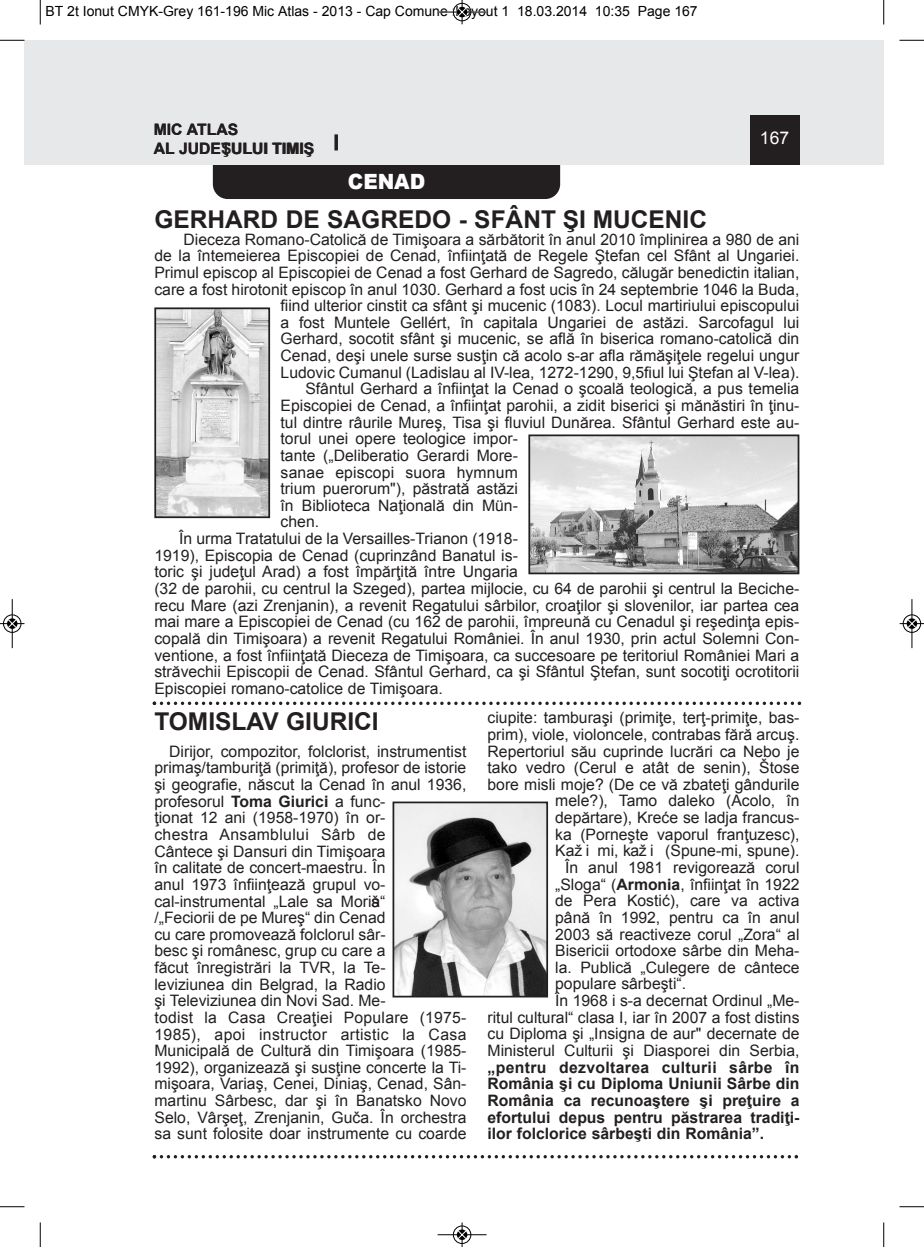
<style>
.page{position:relative;width:924px;height:1247px;background:#fff}
.page>*{position:absolute;margin:0;border:0;box-sizing:border-box;transform-origin:0 0}
.t1{font:700 24.5px "Arial";color:#231f20}
.t2{font:900 21px "Arial";color:#fff;scale:.95 1}
.t3{font:17.5px "Arial";color:#fff}
.t4{font:15.75px/16.6px "Arial";color:#231f20}
.t5{font:700 15.75px/16.6px "Arial";color:#231f20}
.t6{font:14px "Arial";color:#000}
.s1{font-weight:700}
</style>
<div class="page">
<div style="left:213px;top:136px;width:347px;height:63px;background:#231f20;border-radius:15px"></div>
<div style="left:40px;top:40px;width:844px;height:124px;background:#e7e8e9"></div>
<div style="left:750px;top:115px;width:49px;height:49px;background:#231f20"></div>
<div style="left:24px;top:40px;width:16px;height:124px;background:#e7e8e9"></div>
<svg style="left:334px;top:134px;width:4px;height:16px"></svg>
<img style="left:157px;top:310px;width:110px;height:205px">
<div style="left:154px;top:307px;width:116px;height:211px;border:2px solid #231f20"></div>
<svg style="left:153px;top:701px;width:648px;height:4px"></svg>
<svg style="left:153px;top:1155px;width:645px;height:3px"></svg>
<img style="left:531px;top:437px;width:265px;height:134px">
<div style="left:528px;top:434px;width:271px;height:140px;border:2px solid #231f20"></div>
<img style="left:395px;top:804px;width:150px;height:190px">
<div style="left:392px;top:801px;width:156px;height:196px;border:2px solid #231f20"></div>
<svg style="left:40px;top:0;width:1px;height:24px"></svg>
<svg style="left:0;top:40px;width:24px;height:1px"></svg>
<svg style="left:883px;top:0;width:1px;height:24px"></svg>
<svg style="left:899px;top:40px;width:25px;height:1px"></svg>
<svg style="left:40px;top:1222px;width:1px;height:24px"></svg>
<svg style="left:0;top:1206px;width:24px;height:1px"></svg>
<svg style="left:883px;top:1222px;width:1px;height:24px"></svg>
<svg style="left:899px;top:1206px;width:25px;height:1px"></svg>
<hr style="left:438px;top:12px;width:48px;height:1px;background:#000">
<div style="left:453px;top:3px;width:18px;height:18px;border:1px solid #000;border-radius:50%"></div>
<svg style="left:458px;top:0;width:8px;height:24px"></svg>
<hr style="left:438px;top:1234px;width:48px;height:1px;background:#000">
<div style="left:453px;top:1225px;width:18px;height:18px;border:1px solid #000;border-radius:50%"></div>
<svg style="left:458px;top:1222px;width:8px;height:24px"></svg>
<div style="left:3px;top:614px;width:19px;height:19px;border:1px solid #fff;border-radius:50%"></div>
<hr style="left:12px;top:599px;width:1px;height:49px;background:#000">
<div style="left:3px;top:614px;width:18px;height:18px;border:1px solid #000;border-radius:50%"></div>
<svg style="left:0;top:619px;width:24px;height:9px"></svg>
<div style="left:902px;top:614px;width:19px;height:19px;border:1px solid #fff;border-radius:50%"></div>
<hr style="left:911px;top:599px;width:1px;height:49px;background:#000">
<div style="left:903px;top:614px;width:18px;height:18px;border:1px solid #000;border-radius:50%"></div>
<svg style="left:900px;top:619px;width:24px;height:9px"></svg>
<p class="t6" style="left:46px;top:3px;width:654px">BT 2t Ionut CMYK-Grey 161-196 Mic Atlas - 2013 - Cap Comune :Layout 1 18.03.2014 10:35 Page 167</p>
<p class="t5" style="left:154px;top:120px;width:162px;line-height:18.9px">MIC ATLAS<br>AL JUDEŢULUI TIMIŞ</p>
<p class="t5" style="left:221px;top:140px;width:12px">Ş</p>
<h2 class="t2" style="left:348px;top:166px;width:83px">CENAD</h2>
<p class="t3" style="left:760px;top:128px;width:31px">167</p>
<h1 class="t1" style="left:154px;top:206px;width:554px">GERHARD DE SAGREDO - SFÂNT ŞI MUCENIC</h1>
<p class="t4" style="left:184px;top:231px;width:617px">Dieceza Romano-Catolică de Timişoara a sărbătorit în anul 2010 împlinirea a 980 de ani</p>
<p class="t4" style="left:154px;top:247px;width:646px">de la întemeierea Episcopiei de Cenad, înfiinţată de Regele Ştefan cel Sfânt al Ungariei.</p>
<p class="t4" style="left:154px;top:264px;width:646px">Primul episcop al Episcopiei de Cenad a fost Gerhard de Sagredo, călugăr benedictin italian,</p>
<p class="t4" style="left:154px;top:281px;width:646px">care a fost hirotonit episcop în anul 1030. Gerhard a fost ucis în 24 septembrie 1046 la Buda,</p>
<p class="t4" style="left:281px;top:297px;width:520px">fiind ulterior cinstit ca sfânt şi mucenic (1083). Locul martiriului episcopului</p>
<p class="t4" style="left:281px;top:314px;width:520px">a fost Muntele Gellért, în capitala Ungariei de astăzi. Sarcofagul lui</p>
<p class="t4" style="left:281px;top:330px;width:520px">Gerhard, socotit sfânt şi mucenic, se află în biserica romano-catolică din</p>
<p class="t4" style="left:281px;top:347px;width:520px">Cenad, deşi unele surse susţin că acolo s-ar afla rămăşiţele regelui ungur</p>
<p class="t4" style="left:281px;top:364px;width:520px">Ludovic Cumanul (Ladislau al IV-lea, 1272-1290, 9,5fiul lui Ştefan al V-lea).</p>
<p class="t4" style="left:305px;top:380px;width:495px">Sfântul Gerhard a înfiinţat la Cenad o şcoală teologică, a pus temelia</p>
<p class="t4" style="left:281px;top:397px;width:520px">Episcopiei de Cenad, a înfiinţat parohii, a zidit biserici şi mănăstiri în ţinu-</p>
<p class="t4" style="left:281px;top:414px;width:520px">tul dintre râurile Mureş, Tisa şi fluviul Dunărea. Sfântul Gerhard este au-</p>
<p class="t4" style="left:281px;top:430px;width:239px">torul unei opere teologice impor-</p>
<p class="t4" style="left:281px;top:447px;width:239px">tante („Deliberatio Gerardi More-</p>
<p class="t4" style="left:281px;top:463px;width:239px">sanae episcopi suora hymnum</p>
<p class="t4" style="left:281px;top:480px;width:239px">trium puerorum"), păstrată astăzi</p>
<p class="t4" style="left:281px;top:497px;width:239px">în Biblioteca Naţională din Mün-</p>
<p class="t4" style="left:281px;top:513px;width:40px">chen.</p>
<p class="t4" style="left:179px;top:530px;width:340px">În urma Tratatului de la Versailles-Trianon (1918-</p>
<p class="t4" style="left:154px;top:547px;width:365px">1919), Episcopia de Cenad (cuprinzând Banatul is-</p>
<p class="t4" style="left:154px;top:563px;width:365px">toric şi judeţul Arad) a fost împărţită între Ungaria</p>
<p class="t4" style="left:154px;top:580px;width:646px">(32 de parohii, cu centrul la Szeged), partea mijlocie, cu 64 de parohii şi centrul la Beciche-</p>
<p class="t4" style="left:154px;top:596px;width:646px">recu Mare (azi Zrenjanin), a revenit Regatului sârbilor, croaţilor şi slovenilor, iar partea cea</p>
<p class="t4" style="left:154px;top:613px;width:646px">mai mare a Episcopiei de Cenad (cu 162 de parohii, împreună cu Cenadul şi reşedinţa epis-</p>
<p class="t4" style="left:154px;top:630px;width:646px">copală din Timişoara) a revenit Regatului României. În anul 1930, prin actul Solemni Con-</p>
<p class="t4" style="left:154px;top:646px;width:646px">ventione, a fost înfiinţată Dieceza de Timişoara, ca succesoare pe teritoriul României Mari a</p>
<p class="t4" style="left:154px;top:663px;width:646px">străvechii Episcopii de Cenad. Sfântul Gerhard, ca şi Sfântul Ştefan, sunt socotiţi ocrotitorii</p>
<p class="t4" style="left:154px;top:680px;width:290px">Episcopiei romano-catolice de Timişoara.</p>
<h1 class="t1" style="left:154px;top:707px;width:226px">TOMISLAV GIURICI</h1>
<p class="t4" style="left:154px;top:743px;width:314px;text-indent:15px">Dirijor, compozitor, folclorist, instrumentist primaş/tamburiţă (primiţă), profesor de istorie şi geografie, născut la Cenad în anul 1936, profesorul <span class="s1">Toma Giurici</span> a func-<br>ţionat 12 ani (1958-1970) în or-<br>chestra Ansamblului Sârb de<br>Cântece şi Dansuri din Timişoara<br>în calitate de concert-maestru. În<br>anul 1973 înfiinţează grupul vo&shy;cal-instrumental „Lale sa Moriaš“<br>/„Feciorii de pe Mureş“ din Cenad<br>cu care promovează folclorul sâr-<br>besc şi românesc, grup cu care a<br>făcut înregistrări la TVR, la Te-<br>leviziunea din Belgrad, la Radio<br>şi Televiziunea din Novi Sad. Me-<br>todist la Casa Creaţiei Populare (1975- 1985), apoi instructor artistic la Casa Municipală de Cultură din Timişoara (1985- 1992), organizează şi susţine concerte la Ti&shy;mişoara, Variaş, Cenei, Diniaş, Cenad, Sân&shy;martinu Sârbesc, dar şi în Banatsko Novo Selo, Vârşeţ, Zrenjanin, Guča. În orchestra sa sunt folosite doar instrumente cu coarde</p>
<p class="t4" style="left:487px;top:709px;width:313px">ciupite: tamburaşi (primiţe, terţ-primiţe, bas-</p>
<p class="t4" style="left:487px;top:726px;width:313px">prim), viole, violoncele, contrabas fără arcuş.</p>
<p class="t4" style="left:487px;top:742px;width:313px">Repertoriul său cuprinde lucrări ca Nebo je</p>
<p class="t4" style="left:487px;top:759px;width:313px">tako vedro (Cerul e atât de senin), Štose</p>
<p class="t4" style="left:487px;top:776px;width:313px">bore misli moje? (De ce vă zbateţi gândurile</p>
<p class="t4" style="left:555px;top:792px;width:246px">mele?), Tamo daleko (Acolo, în</p>
<p class="t4" style="left:555px;top:809px;width:246px">depărtare), Kreće se ladja francus-</p>
<p class="t4" style="left:555px;top:825px;width:246px">ka (Porneşte vaporul franţuzesc),</p>
<p class="t4" style="left:555px;top:842px;width:246px">Kaž i mi, kaž i (Spune-mi, spune).</p>
<p class="t4" style="left:565px;top:859px;width:236px">În anul 1981 revigorează corul</p>
<p class="t4" style="left:555px;top:875px;width:246px">„Sloga“ (<span class="s1">Armonia</span>, înfiinţat în 1922</p>
<p class="t4" style="left:555px;top:892px;width:246px">de Pera Kostić), care va activa</p>
<p class="t4" style="left:555px;top:909px;width:246px">până în 1992, pentru ca în anul</p>
<p class="t4" style="left:555px;top:925px;width:246px">2003 să reactiveze corul „Zora“ al</p>
<p class="t4" style="left:555px;top:942px;width:246px">Bisericii ortodoxe sârbe din Meha-</p>
<p class="t4" style="left:555px;top:958px;width:246px">la. Publică „Culegere de cântece</p>
<p class="t4" style="left:555px;top:975px;width:132px">populare sârbeşti“.</p>
<p class="t4" style="left:555px;top:992px;width:246px">În 1968 i s-a decernat Ordinul „Me-</p>
<p class="t4" style="left:487px;top:1008px;width:313px">ritul cultural“ clasa I, iar în 2007 a fost distins</p>
<p class="t4" style="left:487px;top:1025px;width:313px">cu Diploma şi „Insigna de aur" decernate de</p>
<p class="t4" style="left:487px;top:1042px;width:313px">Ministerul Culturii şi Diasporei din Serbia,</p>
<p class="t5" style="left:487px;top:1058px;width:313px;text-align:justify">„pentru dezvoltarea culturii sârbe în România şi cu Diploma Uniunii Sârbe din România ca recunoaştere şi preţuire a efortului depus pentru păstrarea tradiţi&shy;ilor folclorice sârbeşti din România”.</p>
</div>
